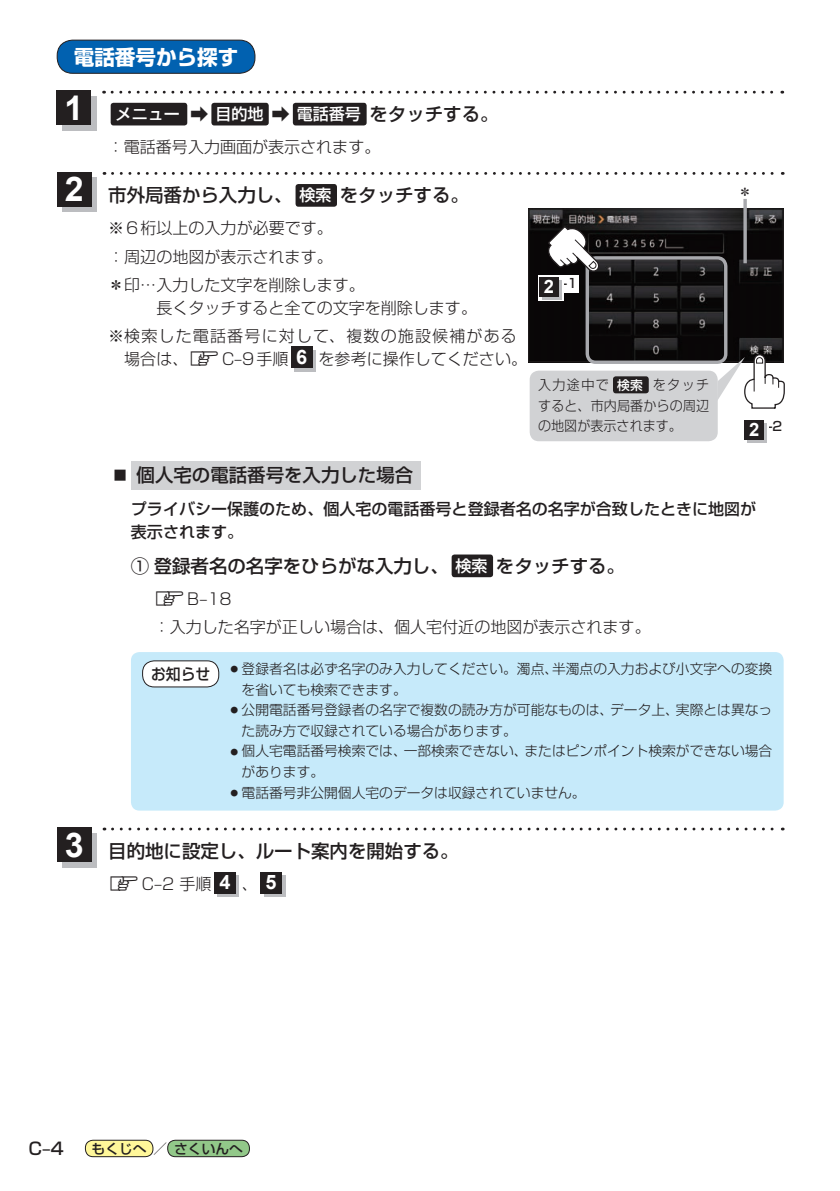
<style>
.page{position:relative;width:840px;height:1191px;background:#fff}
.page>*{position:absolute;margin:0;border:0;box-sizing:border-box;transform-origin:0 0}
.t1{font:700 34px "Arial";color:#fff}
.t2{font:700 20.6px "Shin Go Pro";color:#fff}
.t3{font:500 18.4px "Shin Go Pro";color:#231f20}
.t4{font:500 17px "Shin Go Pro";color:#231f20}
.t5{font:300 16px/28.4px "Shin Go Pro";color:#231f20}
.t6{font:500 16px/22.6px "Shin Go Pro";color:#231f20}
.t7{font:300 16px/28.4px "Shin Go Pro";letter-spacing:.07em;color:#231f20;text-align:center}
.t8{font:500 15.6px "Shin Go Pro";color:#231f20;scale:.95 1}
.t9{font:300 13.8px/20.6px "Shin Go Pro";color:#231f20}
.t10{font:300 13.8px/20.6px "Shin Go Pro";color:#231f20;text-align:justify;scale:.95 1}
.t11{font:500 13.8px "Shin Go Pro";color:#231f20}
.t12{font:500 12.8px "Shin Go Pro";color:#231f20}
.s1{font-weight:500;color:#fff}
.s2{font-weight:500;font-size:18.4px}
.s3{font-size:16px;color:#fff}
.s4{font-family:"MC1";font-weight:400;font-size:14.2px}
.s5{font-family:"Arial";font-weight:700;font-size:19.8px;color:#fff}
.s6{font-size:12.8px}
.s7{font-family:"Arial";font-weight:700;font-size:18.4px;color:#fff}
.s8{font-weight:500;font-size:12.8px;color:#fff}
.s9{font-size:14.2px}
</style>
<div class="page">
<div style="left:85px;top:1140px;width:68px;height:16px;background:#fff79a;border-radius:8px"></div>
<div style="left:85px;top:1140px;width:68px;height:17px;border:1px solid #231f20;border-radius:8px"></div>
<div style="left:168px;top:1140px;width:81px;height:16px;background:#92c889;border-radius:8px"></div>
<div style="left:167px;top:1140px;width:82px;height:17px;border:1px solid #231f20;border-radius:8px"></div>
<div style="left:57px;top:40px;width:198px;height:33px;background:#0161b0;border-radius:16px"></div>
<div style="left:57px;top:40px;width:198px;height:34px;border:1px solid #231f20;border-radius:16px"></div>
<div style="left:131px;top:461px;width:289px;height:28px;background:#d1d2d4"></div>
<div style="left:451px;top:554px;width:42px;height:23px;background:#231f20;border-radius:3px"></div>
<div style="left:131px;top:652px;width:652px;height:158px;background:#c6eafa;border-radius:9px"></div>
<div style="left:142px;top:661px;width:77px;height:26px;background:#fff;border-radius:12px"></div>
<div style="left:142px;top:660px;width:77px;height:27px;border:1px solid #231f20;border-radius:12px"></div>
<svg style="left:218px;top:875px;width:21px;height:21px"></svg>
<div style="left:214px;top:872px;width:21px;height:21px;background:#231f20"></div>
<svg style="left:264px;top:875px;width:21px;height:21px"></svg>
<div style="left:260px;top:872px;width:21px;height:21px;background:#231f20"></div>
<svg style="left:112px;top:827px;width:670px;height:3px"></svg>
<svg style="left:63px;top:833px;width:34px;height:34px"></svg>
<div style="left:57px;top:827px;width:34px;height:34px;background:#231f20"></div>
<div style="left:295px;top:184px;width:42px;height:23px;background:#231f20;border-radius:3px"></div>
<svg style="left:294px;top:350px;width:21px;height:21px"></svg>
<div style="left:291px;top:347px;width:21px;height:21px;background:#231f20"></div>
<svg style="left:112px;top:172px;width:670px;height:3px"></svg>
<svg style="left:63px;top:178px;width:34px;height:34px"></svg>
<div style="left:57px;top:172px;width:34px;height:34px;background:#231f20"></div>
<div style="left:111px;top:103px;width:76px;height:22px;background:#231f20;border-radius:3px"></div>
<div style="left:211px;top:103px;width:57px;height:22px;background:#231f20;border-radius:3px"></div>
<div style="left:293px;top:103px;width:73px;height:22px;background:#231f20;border-radius:3px"></div>
<svg style="left:112px;top:91px;width:670px;height:3px"></svg>
<div style="left:62px;top:96px;width:34px;height:34px;background:#bcbdc0"></div>
<div style="left:57px;top:91px;width:34px;height:34px;background:#231f20"></div>
<img style="left:530px;top:210px;width:251px;height:150px">
<div style="left:528px;top:208px;width:255px;height:154px;border:1px solid #231f20"></div>
<div style="left:585px;top:256px;width:142px;height:108px;border:3px solid #a8a9ad;border-radius:9px"></div>
<svg style="left:744px;top:420px;width:23px;height:23px"></svg>
<svg style="left:747px;top:423px;width:19px;height:20px"></svg>
<div style="left:744px;top:420px;width:19px;height:19px;background:#231f20"></div>
<svg style="left:716px;top:353px;width:69px;height:57px"></svg>
<div style="left:529px;top:370px;width:188px;height:71px;background:#d1d2d4;border-radius:9px"></div>
<div style="left:612px;top:376px;width:36px;height:17px;background:#231f20;border-radius:3px"></div>
<hr style="left:743px;top:199px;width:3px;height:64px;background:#a8a9ad">
<div style="left:537px;top:275px;width:41px;height:17px;background:#fff"></div>
<svg style="left:537px;top:275px;width:26px;height:26px"></svg>
<svg style="left:542px;top:280px;width:19px;height:19px"></svg>
<div style="left:539px;top:277px;width:19px;height:19px;background:#231f20"></div>
<svg style="left:545px;top:225px;width:55px;height:48px"></svg>
<h2 class="t2" style="left:74px;top:40px;width:166px">電話番号から探す</h2>
<h1 class="t1" style="left:64px;top:86px;width:20px">1</h1>
<h1 class="t1" style="left:65px;top:167px;width:20px">2</h1>
<h1 class="t1" style="left:65px;top:822px;width:20px">3</h1>
<p class="t5" style="left:108px;top:95px;width:392px;line-height:33px;text-indent:8px"><span class="s1">メニュー</span> <span class="s2">➡</span> <span class="s1">目的地</span> <span class="s2">➡</span> <span class="s1">電話番号</span><span class="s2">をタッチする。</span>：電話番号入力画面が表示されます。</p>
<h3 class="t3" style="left:108px;top:180px;width:362px">市外局番から入力し、<span class="s3">検索</span>をタッチする。</h3>
<p class="t5" style="left:108px;top:212px;width:258px">※6桁以上の入力が必要です。<br>：周辺の地図が表示されます。<br>＊印…入力した文字を削除します。</p>
<p class="t7" style="left:108px;top:291px;width:410px">長くタッチすると全ての文字を削除します。<br>※検索した電話番号に対して、複数の施設候補がある</p>
<p class="t5" style="left:124px;top:342px;width:404px">場合は、<span class="s4">Z</span>C–9手順 <span class="s5">6</span> を参考に操作してください。</p>
<h3 class="t3" style="left:114px;top:460px;width:301px"><span class="s6">■</span> 個人宅の電話番号を入力した場合</h3>
<p class="t12" style="left:543px;top:273px;width:35px"><span class="s7">2</span> -1</p>
<p class="t10" style="left:538px;top:373px;width:181px">入力途中で <span class="s8">検索</span> をタッチすると、市内局番からの周辺の地図が表示されます。</p>
<p class="t9" style="left:737px;top:180px;width:15px">＊</p>
<p class="t12" style="left:748px;top:416px;width:35px"><span class="s7">2</span> -2</p>
<p class="t6" style="left:131px;top:496px;width:626px">プライバシー保護のため、個人宅の電話番号と登録者名の名字が合致したときに地図が表示されます。</p>
<h3 class="t3" style="left:131px;top:551px;width:495px">① 登録者名の名字をひらがな入力し、<span class="s3">検索</span>をタッチする。</h3>
<p class="t5" style="left:153px;top:582px;width:498px"><span class="s4">Z</span>B–18<br>：入力した名字が正しい場合は、個人宅付近の地図が表示されます。</p>
<p class="t9" style="left:241px;top:657px;width:532px;text-indent:-14px">○登録者名は必ず名字のみ入力してください。濁点、半濁点の入力および小文字への変換を省いても検索できます。</p>
<p class="t9" style="left:241px;top:698px;width:532px;text-indent:-14px">○公開電話番号登録者の名字で複数の読み方が可能なものは、データ上、実際とは異なった読み方で収録されている場合があります。</p>
<p class="t9" style="left:241px;top:739px;width:532px;text-indent:-14px">○個人宅電話番号検索では、一部検索できない、またはピンポイント検索ができない場合があります。</p>
<p class="t9" style="left:227px;top:780px;width:359px">○電話番号非公開個人宅のデータは収録されていません。</p>
<p class="t8" style="left:151px;top:661px;width:64px">お知らせ</p>
<h3 class="t3" style="left:108px;top:836px;width:352px">目的地に設定し、ルート案内を開始する。</h3>
<p class="t5" style="left:108px;top:867px;width:170px"><span class="s4">Z</span>C–2 手順 <span class="s5">4</span> 、 <span class="s5">5</span></p>
<p class="t4" style="left:28px;top:1134px;width:37px">C–4</p>
<p class="t11" style="left:92px;top:1137px;width:153px">もくじへ<span class="s9">／</span>さくいんへ</p>
</div>
